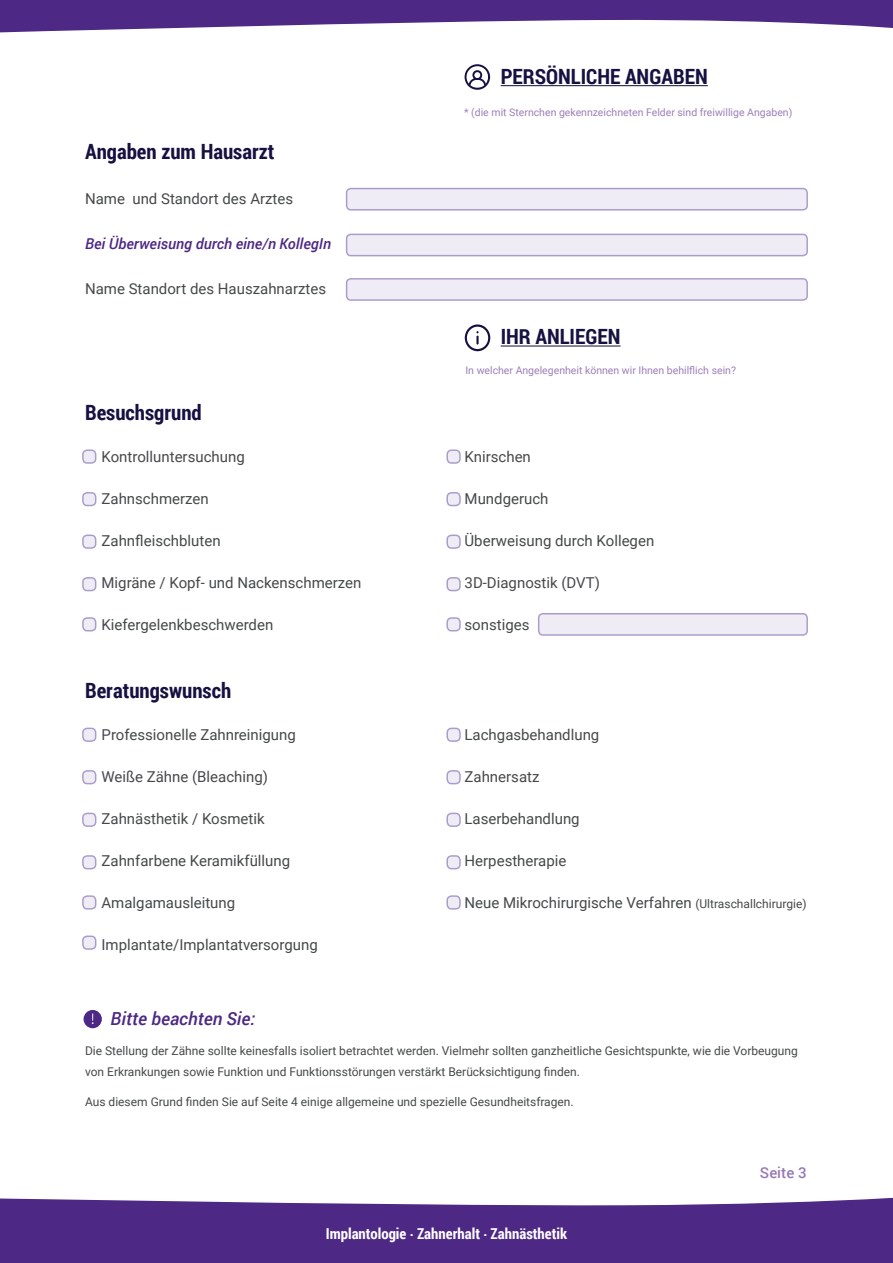
<style>
.page{position:relative;width:893px;height:1263px;background:#fff}
.page>*{position:absolute;margin:0;border:0;box-sizing:border-box;transform-origin:0 0}
.t1{font:700 21px "Roboto Condensed";color:#161141}
.t2{font:italic 500 18px "Roboto";color:#4d2884}
.t3{font:15px "Roboto";color:#454849}
.t4{font:700 15px "Roboto Condensed";color:#fff}
.t5{font:italic 500 15px "Roboto";color:#4d2884}
.t6{font:500 15px "Roboto";color:#9579b6}
.t7{font:12px/21px "Roboto";color:#454849}
.t8{font:10.5px "Roboto";color:#9d7fb9}
.s1{font-size:12px}
</style>
<div class="page">
<svg style="left:0;top:1197px;width:893px;height:66px;background:#5c3a8e"></svg>
<svg style="left:0;top:0;width:893px;height:33px"></svg>
<div style="left:84px;top:1011px;width:17px;height:16px;background:#4d2884;border-radius:50%"></div>
<div style="left:84px;top:1010px;width:18px;height:18px;border:2px solid #4d2884;border-radius:50%"></div>
<svg style="left:92px;top:1013px;width:2px;height:11px"></svg>
<hr style="left:501px;top:85px;width:207px;height:1px;background:#161141">
<svg style="left:465px;top:64px;width:25px;height:26px"></svg>
<hr style="left:501px;top:345px;width:120px;height:1px;background:#161141">
<svg style="left:465px;top:324px;width:25px;height:27px"></svg>
<div style="left:347px;top:189px;width:460px;height:21px;background:#efecf5;border-radius:4px"></div>
<div style="left:346px;top:188px;width:462px;height:23px;border:2px solid #543d98;border-radius:4px"></div>
<div style="left:347px;top:234px;width:460px;height:22px;background:#efecf5;border-radius:4px"></div>
<div style="left:346px;top:234px;width:462px;height:22px;border:2px solid #543d98;border-radius:4px"></div>
<div style="left:347px;top:279px;width:460px;height:21px;background:#efecf5;border-radius:4px"></div>
<div style="left:346px;top:278px;width:462px;height:23px;border:2px solid #543d98;border-radius:4px"></div>
<div style="left:539px;top:614px;width:268px;height:21px;background:#efecf5;border-radius:4px"></div>
<div style="left:538px;top:613px;width:270px;height:23px;border:2px solid #543d98;border-radius:4px"></div>
<div style="left:83px;top:450px;width:13px;height:13px;background:#efecf5;border-radius:4px"></div>
<div style="left:82px;top:449px;width:14px;height:15px;border:2px solid #543d98;border-radius:4px"></div>
<div style="left:83px;top:728px;width:13px;height:13px;background:#efecf5;border-radius:4px"></div>
<div style="left:82px;top:728px;width:14px;height:14px;border:2px solid #543d98;border-radius:4px"></div>
<div style="left:447px;top:728px;width:13px;height:13px;background:#efecf5;border-radius:4px"></div>
<div style="left:446px;top:728px;width:15px;height:14px;border:2px solid #543d98;border-radius:4px"></div>
<div style="left:447px;top:450px;width:13px;height:13px;background:#efecf5;border-radius:4px"></div>
<div style="left:446px;top:449px;width:15px;height:15px;border:2px solid #543d98;border-radius:4px"></div>
<div style="left:83px;top:493px;width:13px;height:12px;background:#efecf5;border-radius:4px"></div>
<div style="left:82px;top:492px;width:14px;height:14px;border:2px solid #543d98;border-radius:4px"></div>
<div style="left:83px;top:771px;width:13px;height:13px;background:#efecf5;border-radius:4px"></div>
<div style="left:82px;top:770px;width:14px;height:14px;border:2px solid #543d98;border-radius:4px"></div>
<div style="left:447px;top:771px;width:13px;height:13px;background:#efecf5;border-radius:4px"></div>
<div style="left:446px;top:770px;width:15px;height:14px;border:2px solid #543d98;border-radius:4px"></div>
<div style="left:447px;top:493px;width:13px;height:12px;background:#efecf5;border-radius:4px"></div>
<div style="left:446px;top:492px;width:15px;height:14px;border:2px solid #543d98;border-radius:4px"></div>
<div style="left:83px;top:535px;width:13px;height:13px;background:#efecf5;border-radius:4px"></div>
<div style="left:82px;top:534px;width:14px;height:15px;border:2px solid #543d98;border-radius:4px"></div>
<div style="left:83px;top:813px;width:13px;height:13px;background:#efecf5;border-radius:4px"></div>
<div style="left:82px;top:813px;width:14px;height:14px;border:2px solid #543d98;border-radius:4px"></div>
<div style="left:447px;top:813px;width:13px;height:13px;background:#efecf5;border-radius:4px"></div>
<div style="left:446px;top:813px;width:15px;height:14px;border:2px solid #543d98;border-radius:4px"></div>
<div style="left:447px;top:535px;width:13px;height:13px;background:#efecf5;border-radius:4px"></div>
<div style="left:446px;top:534px;width:15px;height:15px;border:2px solid #543d98;border-radius:4px"></div>
<div style="left:83px;top:578px;width:13px;height:12px;background:#efecf5;border-radius:4px"></div>
<div style="left:82px;top:577px;width:14px;height:14px;border:2px solid #543d98;border-radius:4px"></div>
<div style="left:83px;top:856px;width:13px;height:13px;background:#efecf5;border-radius:4px"></div>
<div style="left:82px;top:855px;width:14px;height:14px;border:2px solid #543d98;border-radius:4px"></div>
<div style="left:447px;top:856px;width:13px;height:13px;background:#efecf5;border-radius:4px"></div>
<div style="left:446px;top:855px;width:15px;height:14px;border:2px solid #543d98;border-radius:4px"></div>
<div style="left:447px;top:578px;width:13px;height:12px;background:#efecf5;border-radius:4px"></div>
<div style="left:446px;top:577px;width:15px;height:14px;border:2px solid #543d98;border-radius:4px"></div>
<div style="left:83px;top:618px;width:13px;height:13px;background:#efecf5;border-radius:4px"></div>
<div style="left:82px;top:617px;width:14px;height:14px;border:2px solid #543d98;border-radius:4px"></div>
<div style="left:83px;top:896px;width:13px;height:13px;background:#efecf5;border-radius:4px"></div>
<div style="left:82px;top:895px;width:14px;height:14px;border:2px solid #543d98;border-radius:4px"></div>
<div style="left:447px;top:896px;width:13px;height:13px;background:#efecf5;border-radius:4px"></div>
<div style="left:446px;top:895px;width:15px;height:14px;border:2px solid #543d98;border-radius:4px"></div>
<div style="left:83px;top:936px;width:13px;height:13px;background:#efecf5;border-radius:4px"></div>
<div style="left:82px;top:935px;width:14px;height:15px;border:2px solid #543d98;border-radius:4px"></div>
<div style="left:447px;top:618px;width:13px;height:13px;background:#efecf5;border-radius:4px"></div>
<div style="left:446px;top:617px;width:15px;height:14px;border:2px solid #543d98;border-radius:4px"></div>
<p class="t1" style="left:85px;top:137px;width:191px">Angaben zum Hausarzt</p>
<p class="t3" style="left:85px;top:189px;width:210px">Name und Standort des Arztes</p>
<p class="t5" style="left:85px;top:233px;width:247px">Bei Überweisung durch eine/n KollegIn</p>
<p class="t3" style="left:85px;top:279px;width:243px">Name Standort des Hauszahnarztes</p>
<p class="t1" style="left:501px;top:62px;width:209px">PERSÖNLICHE ANGABEN</p>
<p class="t8" style="left:464px;top:105px;width:330px">* (die mit Sternchen gekennzeichneten Felder sind freiwillige Angaben)</p>
<p class="t1" style="left:501px;top:322px;width:121px">IHR ANLIEGEN</p>
<p class="t8" style="left:465px;top:362px;width:272px">In welcher Angelegenheit können wir Ihnen behilflich sein?</p>
<p class="t1" style="left:85px;top:398px;width:118px">Besuchsgrund</p>
<p class="t3" style="left:102px;top:447px;width:145px">Kontrolluntersuchung</p>
<p class="t3" style="left:465px;top:447px;width:68px">Knirschen</p>
<p class="t3" style="left:102px;top:489px;width:109px">Zahnschmerzen</p>
<p class="t3" style="left:465px;top:489px;width:85px">Mundgeruch</p>
<p class="t3" style="left:102px;top:531px;width:121px">Zahnfleischbluten</p>
<p class="t3" style="left:465px;top:531px;width:191px">Überweisung durch Kollegen</p>
<p class="t3" style="left:102px;top:573px;width:261px">Migräne / Kopf- und Nackenschmerzen</p>
<p class="t3" style="left:465px;top:573px;width:137px">3D-Diagnostik (DVT)</p>
<p class="t3" style="left:102px;top:615px;width:173px">Kiefergelenkbeschwerden</p>
<p class="t3" style="left:465px;top:615px;width:66px">sonstiges</p>
<p class="t1" style="left:85px;top:676px;width:148px">Beratungswunsch</p>
<p class="t3" style="left:102px;top:724px;width:196px">Professionelle Zahnreinigung</p>
<p class="t3" style="left:465px;top:724px;width:136px">Lachgasbehandlung</p>
<p class="t3" style="left:102px;top:766px;width:168px">Weiße Zähne (Bleaching)</p>
<p class="t3" style="left:465px;top:766px;width:76px">Zahnersatz</p>
<p class="t3" style="left:102px;top:808px;width:165px">Zahnästhetik / Kosmetik</p>
<p class="t3" style="left:465px;top:808px;width:117px">Laserbehandlung</p>
<p class="t3" style="left:102px;top:850px;width:190px">Zahnfarbene Keramikfüllung</p>
<p class="t3" style="left:465px;top:850px;width:103px">Herpestherapie</p>
<p class="t3" style="left:102px;top:892px;width:135px">Amalgamausleitung</p>
<p class="t3" style="left:465px;top:892px;width:343px">Neue Mikrochirurgische Verfahren <span class="s1">(Ultraschallchirurgie)</span></p>
<p class="t3" style="left:102px;top:934px;width:218px">Implantate/Implantatversorgung</p>
<p class="t2" style="left:111px;top:1006px;width:146px">Bitte beachten Sie:</p>
<p class="t7" style="left:85px;top:1040px;width:714px">Die Stellung der Zähne sollte keinesfalls isoliert betrachtet werden. Vielmehr sollten ganzheitliche Gesichtspunkte, wie die Vorbeugung von Erkrankungen sowie Funktion und Funktionsstörungen verstärkt Berücksichtigung finden.</p>
<p class="t7" style="left:85px;top:1091px;width:490px">Aus diesem Grund finden Sie auf Seite 4 einige allgemeine und spezielle Gesundheitsfragen.</p>
<p class="t4" style="left:326px;top:1223px;width:243px">Implantologie . Zahnerhalt . Zahnästhetik</p>
<p class="t6" style="left:760px;top:1162px;width:48px">Seite 3</p>
</div>
